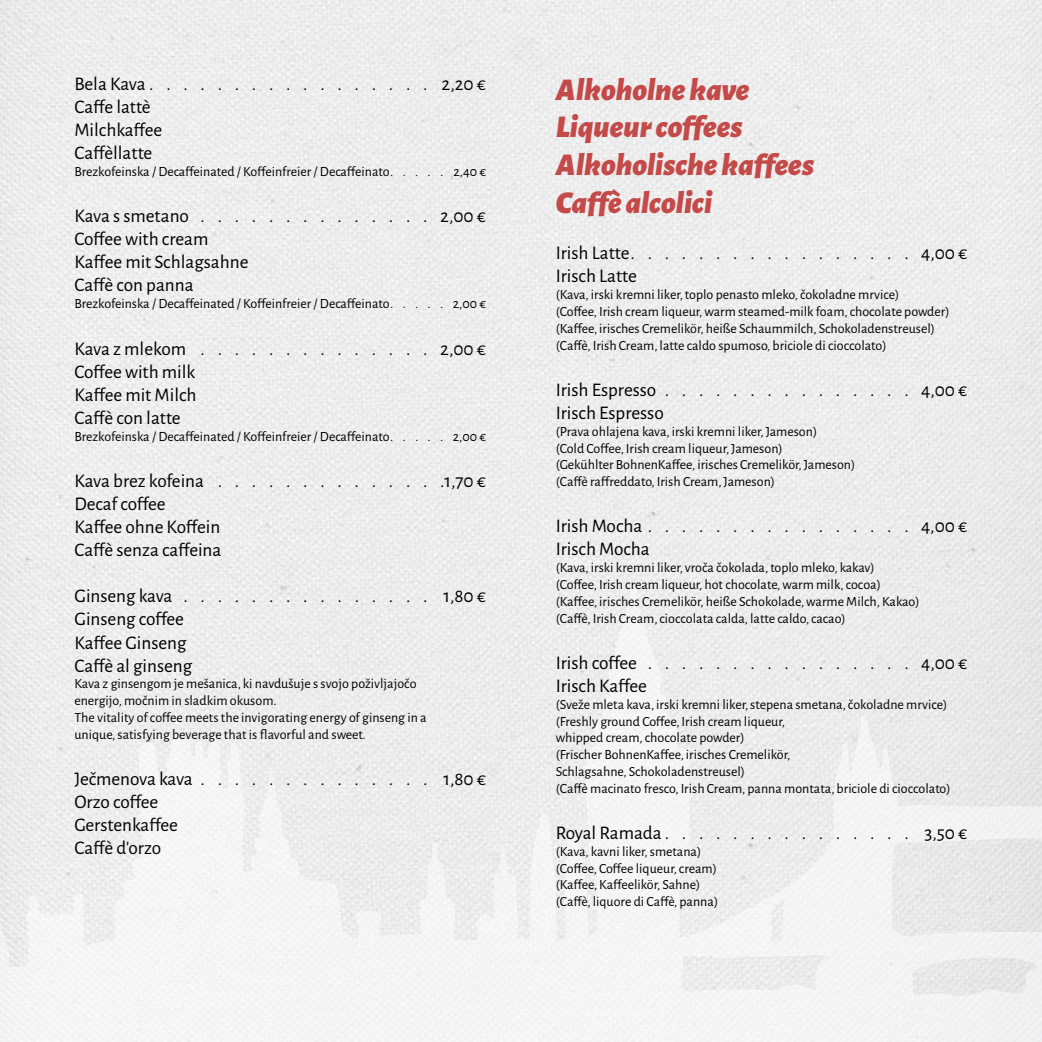
<style>
.page{position:relative;width:1042px;height:1042px;background:#fff}
.page>*{position:absolute;margin:0;border:0;box-sizing:border-box;transform-origin:0 0}
.t1{font:italic 900 31.5px/37.8px "Alegreya Sans";color:#c34a48}
.t2{font:19.25px/23.1px "Alegreya Sans";color:#000}
.t3{font:14px/16.8px "Alegreya Sans";color:#000}
</style>
<div class="page">
<div style="left:0;top:0;width:1042px;height:583px;background:#ededed"></div>
<svg style="left:0;top:583px;width:1042px;height:459px;fill:#f0f0f0"></svg>
<h2 class="t2" style="left:74px;top:71px;width:413px">Bela Kava . . . . . . . . . . . . . . . . . 2,20 €<br>Caffe lattè<br>Milchkaffee<br>Caffèllatte</h2>
<p class="t3" style="left:74px;top:162px;width:317px">Brezkofeinska / Decaffeinated / Koffeinfreier / Decaffeinato</p>
<p class="t3" style="left:453px;top:162px;width:34px">2,40 €</p>
<h2 class="t2" style="left:74px;top:203px;width:116px">Kava s smetano</h2>
<h2 class="t2" style="left:440px;top:203px;width:48px">2,00 €</h2>
<h2 class="t2" style="left:74px;top:227px;width:175px">Coffee with cream<br>Kaffee mit Schlagsahne<br>Caffè con panna</h2>
<p class="t3" style="left:74px;top:295px;width:317px">Brezkofeinska / Decaffeinated / Koffeinfreier / Decaffeinato</p>
<p class="t3" style="left:453px;top:295px;width:35px">2,00 €</p>
<h2 class="t2" style="left:74px;top:336px;width:113px">Kava z mlekom</h2>
<h2 class="t2" style="left:440px;top:336px;width:48px">2,00 €</h2>
<h2 class="t2" style="left:74px;top:359px;width:124px;text-align:justify">Coffee with milk Kaffee mit Milch Caffè con latte</h2>
<p class="t3" style="left:74px;top:427px;width:317px">Brezkofeinska / Decaffeinated / Koffeinfreier / Decaffeinato</p>
<p class="t3" style="left:453px;top:427px;width:35px">2,00 €</p>
<h2 class="t2" style="left:74px;top:468px;width:131px">Kava brez kofeina</h2>
<h2 class="t2" style="left:444px;top:468px;width:43px">1,70 €</h2>
<h2 class="t2" style="left:74px;top:491px;width:148px">Decaf coffee<br>Kaffee ohne Koffein<br>Caffè senza caffeina</h2>
<h2 class="t2" style="left:74px;top:584px;width:99px">Ginseng kava</h2>
<h2 class="t2" style="left:443px;top:584px;width:44px">1,80 €</h2>
<h2 class="t2" style="left:74px;top:607px;width:119px">Ginseng coffee<br>Kaffee Ginseng<br>Caffè al ginseng</h2>
<p class="t3" style="left:74px;top:675px;width:354px">Kava z ginsengom je mešanica, ki navdušuje s svojo poživljajočo energijo, močnim in sladkim okusom.<br>The vitality of coffee meets the invigorating energy of ginseng in a unique, satisfying beverage that is flavorful and sweet.</p>
<h2 class="t2" style="left:74px;top:766px;width:120px">Ječmenova kava</h2>
<h2 class="t2" style="left:443px;top:766px;width:44px">1,80 €</h2>
<h2 class="t2" style="left:74px;top:789px;width:105px">Orzo coffee<br>Gerstenkaffee<br>Caffè d’orzo</h2>
<h1 class="t1" style="left:556px;top:68px;width:260px">Alkoholne kave<br>Liqueur coffees<br>Alkoholische kaffees<br>Caffè alcolici</h1>
<h2 class="t2" style="left:556px;top:241px;width:75px">Irish Latte</h2>
<h2 class="t2" style="left:921px;top:241px;width:48px">4,00 €</h2>
<h2 class="t2" style="left:556px;top:264px;width:83px">Irisch Latte</h2>
<p class="t3" style="left:556px;top:286px;width:395px">(Kava, irski kremni liker, toplo penasto mleko, čokoladne mrvice)<br>(Coffee, Irish cream liqueur, warm steamed-milk foam, chocolate powder) (Kaffee, irisches Cremelikör, heiße Schaummilch, Schokoladenstreusel) (Caffè, Irish Cream, latte caldo spumoso, briciole di cioccolato)</p>
<h2 class="t2" style="left:556px;top:377px;width:102px">Irish Espresso</h2>
<h2 class="t2" style="left:921px;top:377px;width:48px">4,00 €</h2>
<h2 class="t2" style="left:556px;top:400px;width:110px">Irisch Espresso</h2>
<p class="t3" style="left:556px;top:422px;width:301px">(Prava ohlajena kava, irski kremni liker, Jameson)<br>(Cold Coffee, Irish cream liqueur, Jameson)<br>(Gekühlter BohnenKaffee, irisches Cremelikör, Jameson) (Caffè raffreddato, Irish Cream, Jameson)</p>
<h2 class="t2" style="left:556px;top:514px;width:413px">Irish Mocha . . . . . . . . . . . . . . . . 4,00 €<br>Irisch Mocha</h2>
<p class="t3" style="left:556px;top:559px;width:365px">(Kava, irski kremni liker, vroča čokolada, toplo mleko, kakav)<br>(Coffee, Irish cream liqueur, hot chocolate, warm milk, cocoa) (Kaffee, irisches Cremelikör, heiße Schokolade, warme Milch, Kakao) (Caffè, Irish Cream, cioccolata calda, latte caldo, cacao)</p>
<h2 class="t2" style="left:556px;top:650px;width:83px">Irish coffee</h2>
<h2 class="t2" style="left:921px;top:650px;width:48px">4,00 €</h2>
<h2 class="t2" style="left:556px;top:673px;width:93px">Irisch Kaffee</h2>
<p class="t3" style="left:556px;top:695px;width:396px">(Sveže mleta kava, irski kremni liker, stepena smetana, čokoladne mrvice) (Freshly ground Coffee, Irish cream liqueur,<br>whipped cream, chocolate powder)<br>(Frischer BohnenKaffee, irisches Cremelikör,<br>Schlagsahne, Schokoladenstreusel)<br>(Caffè macinato fresco, Irish Cream, panna montata, briciole di cioccolato)</p>
<h2 class="t2" style="left:556px;top:820px;width:108px">Royal Ramada</h2>
<h2 class="t2" style="left:924px;top:820px;width:45px">3,50 €</h2>
<p class="t3" style="left:556px;top:842px;width:164px">(Kava, kavni liker, smetana) (Coffee, Coffee liqueur, cream) (Kaffee, Kaffeelikör, Sahne) (Caffè, liquore di Caffè, panna)</p>
</div>
